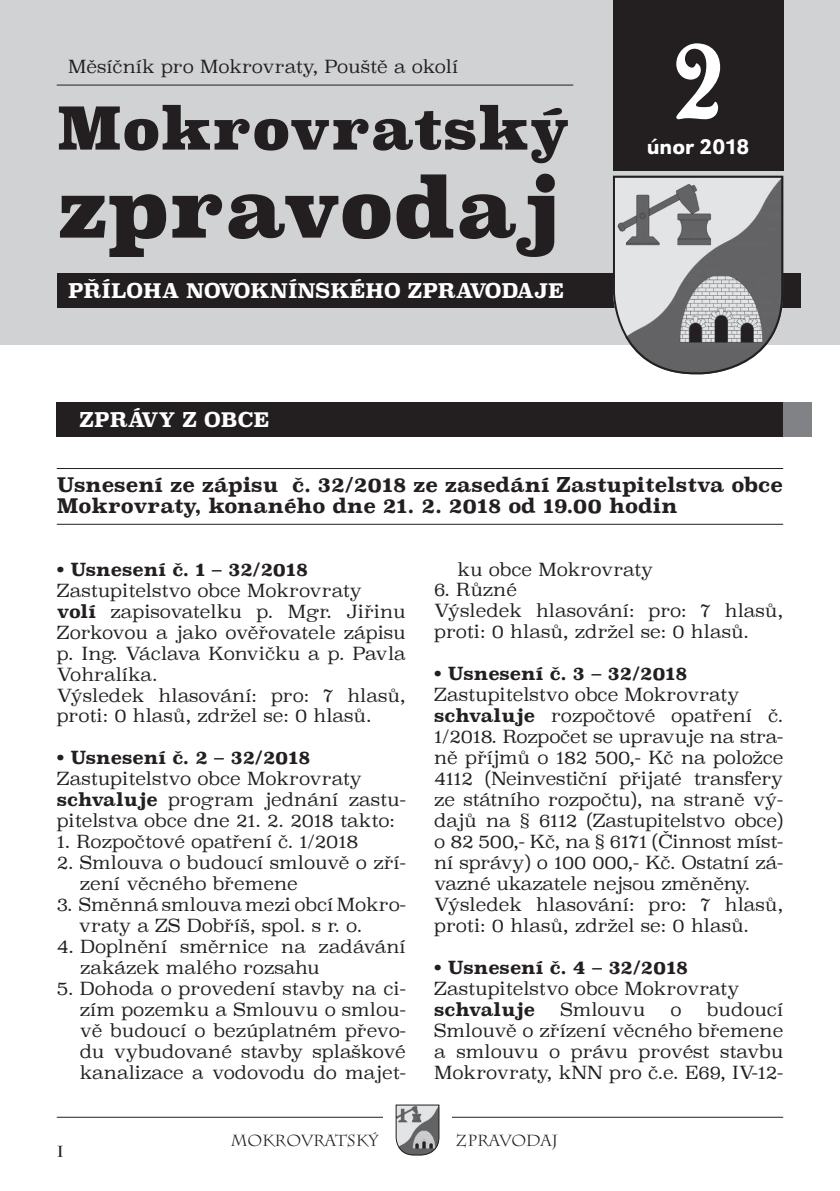
<style>
.page{position:relative;width:840px;height:1191px;background:#fff}
.page>*{position:absolute;margin:0;border:0;box-sizing:border-box;transform-origin:0 0}
.t1{font:120px "Eckmann DCE";color:#fff}
.t2{font:900 82px "Superclarendon";color:#231f20}
.t3{font:900 58px "Superclarendon";color:#231f20}
.t4{font:500 22px "URW Grotesk TCE";color:#fff}
.t5{font:700 20px/21px "Superclarendon";color:#231f20}
.t6{font:700 20px "Superclarendon";color:#fff}
.t7{font:300 18px/21px "Superclarendon";color:#231f20}
.t8{font:700 18px "Superclarendon";color:#231f20}
.t9{font:700 18px "Charlemagne CE";color:#231f20}
.t10{font:16px "Charlemagne CE";color:#231f20}
.t11{font:700 16px "Charlemagne CE";color:#231f20}
.s1{font-weight:700}
</style>
<div class="page">
<div style="left:782px;top:402px;width:29px;height:34px;background:#808285"></div>
<div style="left:57px;top:402px;width:725px;height:34px;background:#231f20"></div>
<hr style="left:57px;top:468px;width:725px;height:1px;background:#231f20">
<hr style="left:57px;top:524px;width:725px;height:1px;background:#231f20">
<hr style="left:57px;top:1116px;width:725px;height:1px;background:#231f20">
<div style="left:383px;top:1094px;width:68px;height:63px;background:#fff"></div>
<svg style="left:395px;top:1104px;width:44px;height:51px;background:#a0a1a3"></svg>
<div style="left:0;top:0;width:839px;height:345px;background:#d1d2d4"></div>
<hr style="left:57px;top:85px;width:516px;height:1px;background:#231f20">
<div style="left:57px;top:273px;width:742px;height:34px;background:#231f20"></div>
<svg style="left:611px;top:175px;width:172px;height:200px;background:#a7a7a9"></svg>
<div style="left:612px;top:0;width:170px;height:170px;background:#231f20"></div>
<p class="t7" style="left:68px;top:57px;width:391px">Měsíčník pro Mokrovraty, Pouště a okolí</p>
<p class="t9" style="left:378px;top:57px;width:84px">02 / 2018</p>
<p class="t9" style="left:385px;top:57px;width:70px">1 / 2016</p>
<h3 class="t3" style="left:57px;top:89px;width:514px">Mokrovratský</h3>
<h2 class="t2" style="left:57px;top:152px;width:505px">zpravodaj</h2>
<p class="t6" style="left:68px;top:276px;width:497px">příloha novoknÍnského zpravodaje</p>
<p class="t6" style="left:79px;top:405px;width:191px">Zprávy z obce</p>
<h1 class="t1" style="left:672px;top:15px;width:52px">2</h1>
<p class="t4" style="left:646px;top:134px;width:104px">únor 2018</p>
<p class="t5" style="left:57px;top:475px;width:727px">Usnesení ze zápisu č. 32/2018 ze zasedání Zastupitelstva obce<br>Mokrovraty, konaného dne 21. 2. 2018 od 19.00 hodin</p>
<p class="t8" style="left:57px;top:555px;width:252px">• Usnesení č. 1 – 32/2018</p>
<p class="t7" style="left:57px;top:581px;width:350px">Zastupitelstvo obce Mokrovraty <span class="s1">volí</span> zapisovatelku p. Mgr. Jiřinu<br>Zorkovou a jako ověřovatele zápisu p. Ing. Václava Konvičku a p. Pavla<br>Vohralíka.<br>Výsledek hlasování: pro: 7 hlasů, proti: 0 hlasů, zdržel se: 0 hlasů.</p>
<p class="t8" style="left:57px;top:744px;width:255px">• Usnesení č. 2 – 32/2018</p>
<p class="t7" style="left:57px;top:770px;width:350px">Zastupitelstvo obce Mokrovraty <span class="s1">schvaluje</span> program jednání zastu&shy;pitelstva obce dne 21. 2. 2018 takto:</p>
<p class="t7" style="left:57px;top:833px;width:303px">1. Rozpočtové opatření č. 1/2018</p>
<p class="t7" style="left:80px;top:854px;width:327px;text-indent:-23px">2. Smlouva o budoucí smlouvě o zří&shy;zení věcného břemene</p>
<p class="t7" style="left:79px;top:895px;width:328px;text-indent:-22px">3. Směnná smlouva mezi obcí Mokro&shy;vraty a ZS Dobříš, spol. s r. o.</p>
<p class="t7" style="left:80px;top:937px;width:327px;text-indent:-23px">4. Doplnění směrnice na zadávání zakázek malého rozsahu</p>
<p class="t7" style="left:80px;top:979px;width:327px;text-align:justify;text-indent:-23px">5. Dohoda o provedení stavby na ci&shy;zím pozemku a Smlouvu o smlou&shy;vě budoucí o bezúplatném převo&shy;du vybudované stavby splaškové kanalizace a vodovodu do majet-</p>
<p class="t7" style="left:457px;top:560px;width:197px">ku obce Mokrovraty</p>
<p class="t7" style="left:434px;top:581px;width:350px">6. Různé<br>Výsledek hlasování: pro: 7 hlasů, proti: 0 hlasů, zdržel se: 0 hlasů.</p>
<p class="t8" style="left:434px;top:660px;width:254px">• Usnesení č. 3 – 32/2018</p>
<p class="t7" style="left:434px;top:686px;width:350px">Zastupitelstvo obce Mokrovraty <span class="s1">schvaluje</span> rozpočtové opatření č.<br>1/2018. Rozpočet se upravuje na stra&shy;ně příjmů o 182 500,- Kč na položce 4112 (Neinvestiční přijaté transfery ze státního rozpočtu), na straně vý&shy;dajů na § 6112 (Zastupitelstvo obce) o 82 500,- Kč, na § 6171 (Činnost míst&shy;ní správy) o 100 000,- Kč. Ostatní zá&shy;vazné ukazatele nejsou změněny.<br>Výsledek hlasování: pro: 7 hlasů, proti: 0 hlasů, zdržel se: 0 hlasů.</p>
<p class="t8" style="left:434px;top:954px;width:255px">• Usnesení č. 4 – 32/2018</p>
<p class="t7" style="left:434px;top:979px;width:306px">Zastupitelstvo obce Mokrovraty</p>
<p class="t8" style="left:434px;top:996px;width:102px">schvaluje</p>
<p class="t7" style="left:560px;top:1000px;width:86px">Smlouvu</p>
<p class="t7" style="left:670px;top:1000px;width:13px">o</p>
<p class="t7" style="left:434px;top:1000px;width:350px;text-align:justify;text-indent:272px">budoucí Smlouvě o zřízení věcného břemene a smlouvu o právu provést stavbu Mokrovraty, kNN pro č.e. E69, IV-12-</p>
<p class="t11" style="left:57px;top:1142px;width:9px">I</p>
<p class="t10" style="left:231px;top:1131px;width:149px">MOKROVRATSK¯</p>
<p class="t10" style="left:455px;top:1131px;width:104px">ZPRAVODAJ</p>
</div>
